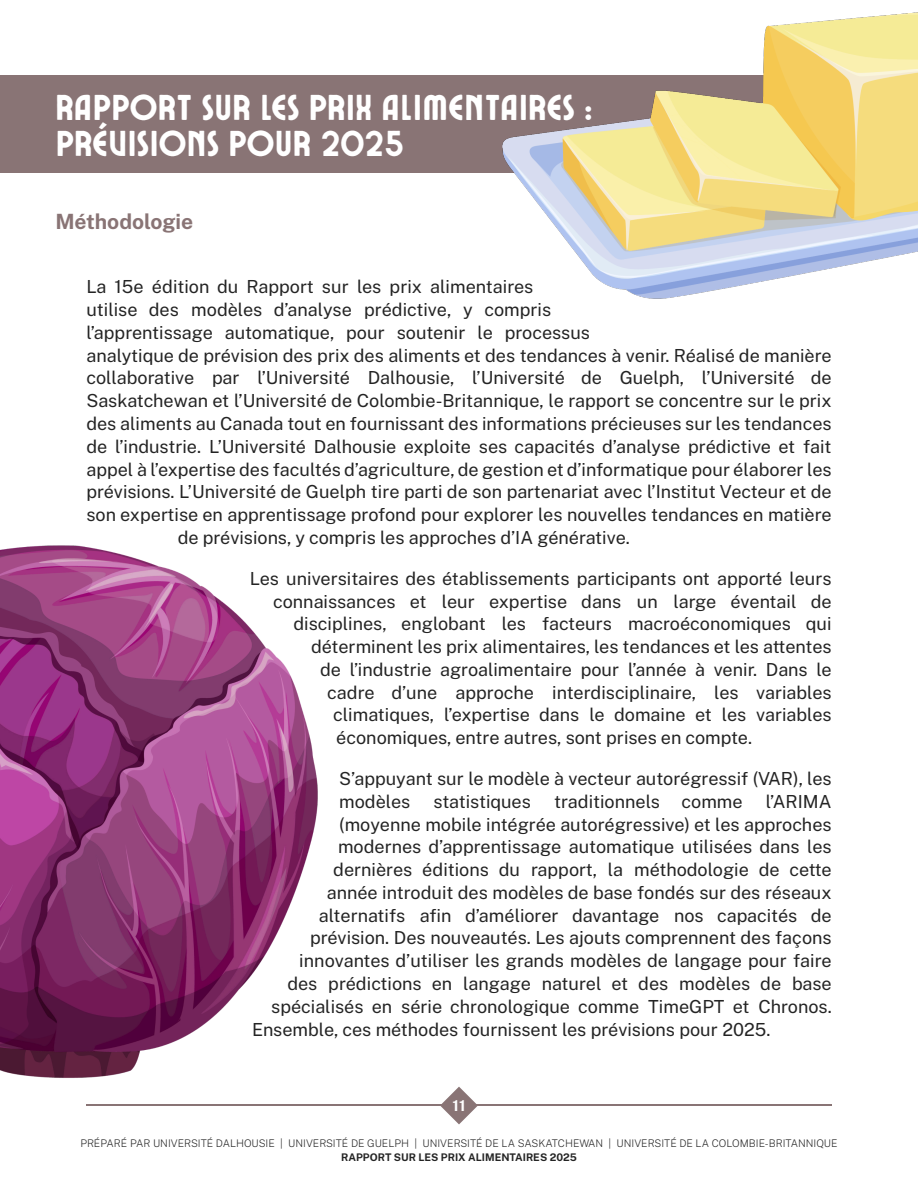
<style>
.page{position:relative;width:918px;height:1188px;background:#fff}
.page>*{position:absolute;margin:0;border:0;box-sizing:border-box;transform-origin:0 0}
.t1{font:condensed 36px "Lucidity";color:#fff}
.t2{font:700 21px "Public Sans";color:#897475}
.t3{font:18px "Public Sans Roman";color:#242424}
.t4{font:700 15px "Public Sans";color:#fff}
.t5{font:200 10.5px "Public Sans Roman";color:#242424}
.t6{font:700 10.5px "Public Sans";color:#242424}
</style>
<div class="page">
<hr style="left:86px;top:1104px;width:746px;height:2px;background:#897475">
<svg style="left:440px;top:1087px;width:38px;height:37px"></svg>
<div style="left:0;top:75px;width:918px;height:98px;background:#897475"></div>
<img style="left:502px;top:12px;width:416px;height:287px">
<img style="left:0;top:545px;width:318px;height:533px">
<p class="t1" style="left:55px;top:91px;width:539px">RAPPORT SUR LES PRIX ALIMENTAIRES :</p>
<p class="t1" style="left:55px;top:127px;width:351px">PRÉVISIONS POUR 2025</p>
<p class="t2" style="left:55px;top:209px;width:140px">Méthodologie</p>
<p class="t3" style="left:86px;top:276px;width:449px">La 15e édition du Rapport sur les prix alimentaires</p>
<p class="t3" style="left:86px;top:299px;width:466px">utilise des modèles d’analyse prédictive, y compris</p>
<p class="t3" style="left:86px;top:322px;width:505px">l’apprentissage automatique, pour soutenir le processus</p>
<p class="t3" style="left:86px;top:345px;width:747px">analytique de prévision des prix des aliments et des tendances à venir. Réalisé de manière</p>
<p class="t3" style="left:86px;top:367px;width:747px">collaborative par l’Université Dalhousie, l’Université de Guelph, l’Université de</p>
<p class="t3" style="left:86px;top:390px;width:747px">Saskatchewan et l’Université de Colombie-Britannique, le rapport se concentre sur le prix</p>
<p class="t3" style="left:86px;top:413px;width:747px">des aliments au Canada tout en fournissant des informations précieuses sur les tendances</p>
<p class="t3" style="left:86px;top:436px;width:747px">de l’industrie. L’Université Dalhousie exploite ses capacités d’analyse prédictive et fait</p>
<p class="t3" style="left:86px;top:459px;width:747px">appel à l’expertise des facultés d’agriculture, de gestion et d’informatique pour élaborer les</p>
<p class="t3" style="left:86px;top:481px;width:747px">prévisions. L’Université de Guelph tire parti de son partenariat avec l’Institut Vecteur et de</p>
<p class="t3" style="left:86px;top:504px;width:747px">son expertise en apprentissage profond pour explorer les nouvelles tendances en matière</p>
<p class="t3" style="left:178px;top:527px;width:454px">de prévisions, y compris les approches d’IA générative.</p>
<p class="t3" style="left:250px;top:568px;width:583px">Les universitaires des établissements participants ont apporté leurs</p>
<p class="t3" style="left:273px;top:590px;width:560px">connaissances et leur expertise dans un large éventail de</p>
<p class="t3" style="left:293px;top:613px;width:540px">disciplines, englobant les facteurs macroéconomiques qui</p>
<p class="t3" style="left:311px;top:636px;width:522px">déterminent les prix alimentaires, les tendances et les attentes</p>
<p class="t3" style="left:320px;top:659px;width:513px">de l’industrie agroalimentaire pour l’année à venir. Dans le</p>
<p class="t3" style="left:327px;top:682px;width:506px">cadre d’une approche interdisciplinaire, les variables</p>
<p class="t3" style="left:333px;top:704px;width:500px">climatiques, l’expertise dans le domaine et les variables</p>
<p class="t3" style="left:336px;top:727px;width:417px">économiques, entre autres, sont prises en compte.</p>
<p class="t3" style="left:339px;top:768px;width:494px">S’appuyant sur le modèle à vecteur autorégressif (VAR), les</p>
<p class="t3" style="left:339px;top:791px;width:72px">modèles</p>
<p class="t3" style="left:434px;top:791px;width:99px">statistiques</p>
<p class="t3" style="left:554px;top:791px;width:190px">traditionnels comme</p>
<p class="t3" style="left:766px;top:791px;width:67px">l’ARIMA</p>
<p class="t3" style="left:339px;top:813px;width:494px">(moyenne mobile intégrée autorégressive) et les approches</p>
<p class="t3" style="left:338px;top:836px;width:495px">modernes d’apprentissage automatique utilisées dans les</p>
<p class="t3" style="left:333px;top:859px;width:500px">dernières éditions du rapport, la méthodologie de cette</p>
<p class="t3" style="left:327px;top:882px;width:506px">année introduit des modèles de base fondés sur des réseaux</p>
<p class="t3" style="left:319px;top:905px;width:514px">alternatifs afin d’améliorer davantage nos capacités de</p>
<p class="t3" style="left:310px;top:927px;width:523px">prévision. Des nouveautés. Les ajouts comprennent des façons</p>
<p class="t3" style="left:299px;top:950px;width:534px">innovantes d’utiliser les grands modèles de langage pour faire</p>
<p class="t3" style="left:287px;top:973px;width:546px">des prédictions en langage naturel et des modèles de base</p>
<p class="t3" style="left:271px;top:996px;width:562px">spécialisés en série chronologique comme TimeGPT et Chronos.</p>
<p class="t3" style="left:252px;top:1018px;width:520px">Ensemble, ces méthodes fournissent les prévisions pour 2025.</p>
<p class="t4" style="left:453px;top:1097px;width:14px">11</p>
<p class="t5" style="left:80px;top:1137px;width:759px">PRÉPARÉ PAR UNIVERSITÉ DALHOUSIE | UNIVERSITÉ DE GUELPH | UNIVERSITÉ DE LA SASKATCHEWAN | UNIVERSITÉ DE LA COLOMBIE-BRITANNIQUE</p>
<p class="t6" style="left:341px;top:1151px;width:237px">RAPPORT SUR LES PRIX ALIMENTAIRES 2025</p>
</div>
